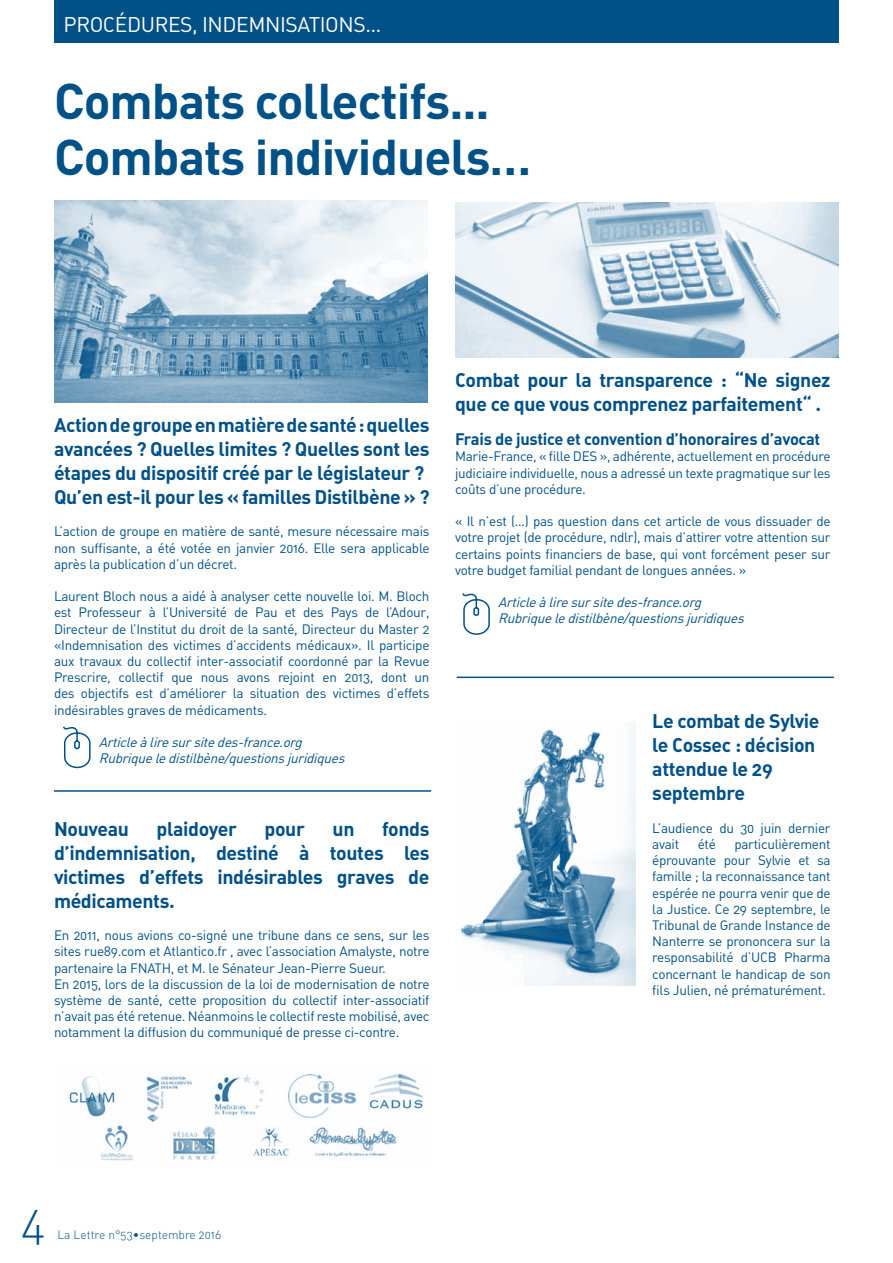
<style>
.page{position:relative;width:893px;height:1263px;background:#fff}
.page>*{position:absolute;margin:0;border:0;box-sizing:border-box;transform-origin:0 0}
.t1{font:700 49.5px/55.5px "DIN";letter-spacing:-.02em;color:#005187}
.t2{font:46.5px "DIN Light Alternate";color:#005187}
.t3{font:21px "DIN Regular Alternate";letter-spacing:-.02em;color:#fff}
.t4{font:19.5px/24px "DIN Bold Alternate";letter-spacing:-.02em;color:#005187}
.t5{font:16.5px "DIN Bold Alternate";letter-spacing:-.02em;color:#005187}
.t6{font:13.5px/16.2px "DIN Regular Alternate";letter-spacing:-.02em;color:#005187;text-align:justify}
.t7{font:italic 13.5px/16.2px "DIN Regular Alternate";color:#005187}
.t8{font:12px "DIN Light Alternate";color:#005187}
.s1{color:#fff}
</style>
<div class="page">
<div style="left:54px;top:0;width:785px;height:43px;background:#005187"></div>
<img style="left:54px;top:201px;width:373px;height:202px">
<svg style="left:63px;top:726px;width:28px;height:43px"></svg>
<img style="left:68px;top:1073px;width:355px;height:88px">
<img style="left:455px;top:203px;width:384px;height:155px">
<hr style="left:54px;top:790px;width:377px;height:2px;background:#005187">
<svg style="left:462px;top:593px;width:28px;height:42px"></svg>
<hr style="left:457px;top:676px;width:377px;height:2px;background:#005187">
<img style="left:461px;top:722px;width:174px;height:263px">
<h3 class="t3" style="left:64px;top:15px;width:319px">PROCÉDURES, INDEMNISATIONS…</h3>
<h1 class="t1" style="left:54px;top:76px;width:479px">Combats collectifs...<br>Combats individuels…</h1>
<h3 class="t4" style="left:54px;top:414px;width:377px">Action de groupe en matière de santé : quelles avancées ? Quelles limites ? Quelles sont les étapes du dispositif créé par le législateur ?<br>Qu’en est-il pour les « familles Distilbène » ?</h3>
<p class="t6" style="left:54px;top:524px;width:377px">L’action de groupe en matière de santé, mesure nécessaire mais non suffisante, a été votée en janvier 2016. Elle sera applicable après la publication d’un décret.</p>
<p class="t6" style="left:54px;top:589px;width:377px">Laurent Bloch nous a aidé à analyser cette nouvelle loi. M. Bloch est Professeur à l’Université de Pau et des Pays de l’Adour, Directeur de l’Institut du droit de la santé, Directeur du Master 2 «Indemnisation des victimes d’accidents médicaux». Il participe aux travaux du collectif inter-associatif coordonné par la Revue Prescrire, collectif que nous avons rejoint en 2013, dont un des objectifs est d’améliorer la situation des victimes d’effets indésirables graves de médicaments.</p>
<p class="t7" style="left:99px;top:735px;width:250px">Articleàliresursitedes-france.org<br>Rubriqueledistilbène/questionsjuridiques</p>
<h3 class="t4" style="left:54px;top:818px;width:76px">Nouveau</h3>
<h3 class="t4" style="left:157px;top:818px;width:82px">plaidoyer</h3>
<h3 class="t4" style="left:265px;top:818px;width:42px">pour</h3>
<h3 class="t4" style="left:333px;top:818px;width:23px">un</h3>
<h3 class="t4" style="left:54px;top:818px;width:377px;text-align:justify;text-indent:328px">fonds d’indemnisation, destiné à toutes les victimes d’effets indésirables graves de médicaments.</h3>
<p class="t6" style="left:54px;top:928px;width:377px;text-align:left">En 2011, nous avions co-signé une tribune dans ce sens, sur les sites rue89.com et Atlantico.fr , avec l’association Amalyste, notre partenaire la FNATH, et M. le Sénateur Jean-Pierre Sueur.<br>En 2015, lors de la discussion de la loi de modernisation de notre système de santé, cette proposition du collectif inter-associatif n’avait pas été retenue. Néanmoins le collectif reste mobilisé, avec notamment la diffusion du communiqué de presse ci-contre.</p>
<h3 class="t4" style="left:455px;top:369px;width:377px">Combat pour la transparence : “Ne signez que ce que vous comprenez parfaitement“ .</h3>
<p class="t5" style="left:455px;top:432px;width:367px">Frais de justice et convention d’honoraires d’avocat</p>
<p class="t6" style="left:455px;top:449px;width:377px">Marie-France, « fille DES », adhérente, actuellement en procédure judiciaire individuelle, nous a adressé un texte pragmatique sur les coûts d’une procédure.</p>
<p class="t6" style="left:455px;top:514px;width:377px">« Il n’est (…) pas question dans cet article de vous dissuader de votre projet (de procédure, ndlr), mais d’attirer votre attention sur certains points financiers de base, qui vont forcément peser sur votre budget familial pendant de longues années. »</p>
<p class="t7" style="left:498px;top:595px;width:250px">Articleàliresursitedes-france.org<br>Rubriqueledistilbène/questionsjuridiques</p>
<h3 class="t4" style="left:652px;top:710px;width:169px">Le combat de Sylvie le Cossec : décision attendue le 29 septembre</h3>
<p class="t6" style="left:652px;top:821px;width:180px">L’audience du 30 juin dernier avait</p>
<p class="t6" style="left:652px;top:837px;width:180px;text-indent:82px">particulièrement éprouvante pour Sylvie et sa famille ; la reconnaissance tant espérée ne pourra venir que de la Justice. Ce 29 septembre, le Tribunal de Grande Instance de Nanterre se prononcera sur la responsabilité d’UCB Pharma concernant le handicap de son fils Julien, né prématurément.</p>
<p class="t6" style="left:698px;top:837px;width:20px">été</p>
<h2 class="t2" style="left:21px;top:1201px;width:26px">4</h2>
<p class="t8" style="left:57px;top:1229px;width:228px">La Lettre n°53•septembre 2016<span class="s1">°28•Avril 20</span></p>
</div>
